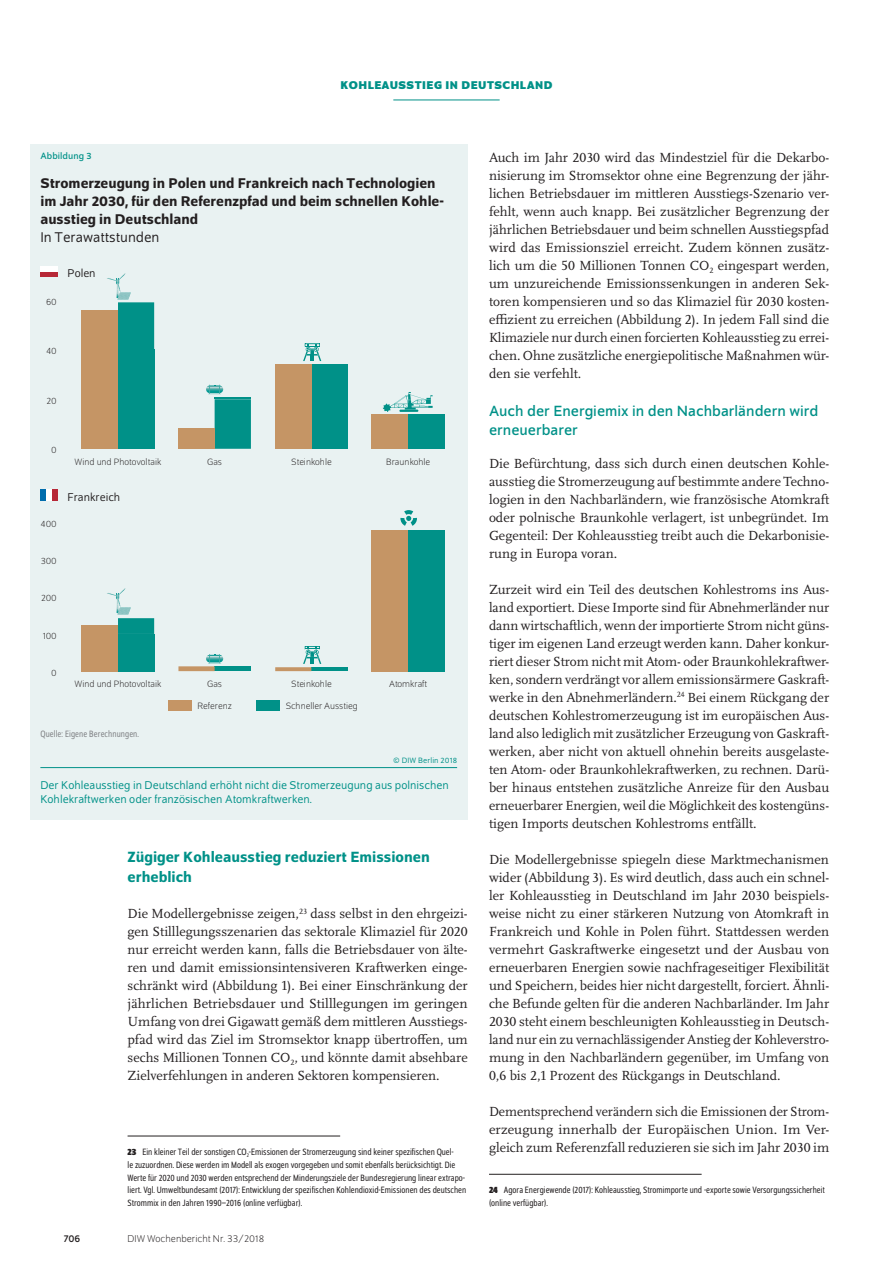
<style>
.page{position:relative;width:893px;height:1263px;background:#fff}
.page>*{position:absolute;margin:0;border:0;box-sizing:border-box;transform-origin:0 0}
.t1{font:15.75px/19.5px "Schumpeter";color:#009188}
.t2{font:500 15.75px/19.5px "Schumpeter";color:#009188}
.t3{font:500 15px/18px "Schumpeter";color:#231f20}
.t4{font:15px "Schumpeter Blond";color:#231f20}
.t5{font:13.8px/18px "Scala Pro";color:#231f20;text-align:justify}
.t6{font:12px/13.5px "Schumpeter Blond";color:#009188}
.t7{font:700 12px "Schumpeter";color:#009188}
.t8{font:12px "Schumpeter Blond";color:#231f20}
.t9{font:300 10.5px "Schumpeter";color:#231f20}
.t10{font:10.5px "Schumpeter";color:#231f20}
.t11{font:semi-condensed 9.75px/12.8px "Schumpeter Blond";color:#231f20}
.t12{font:300 9.75px "Schumpeter";color:#231f20}
.t13{font:semi-condensed 9.75px "Schumpeter Blond";letter-spacing:.01em;color:#808285}
.t14{font:9.75px "Schumpeter";letter-spacing:.01em;color:#009188}
.t15{font:8.25px "Schumpeter Blond";letter-spacing:.01em;color:#009188}
.s1{font-family:"Schumpeter";font-weight:700}
</style>
<div class="page">
<hr style="left:393px;top:100px;width:107px;height:1px;background:#009188">
<hr style="left:489px;top:1174px;width:213px;height:1px;background:#231f20">
<hr style="left:128px;top:1135px;width:212px;height:1px;background:#231f20">
<div style="left:30px;top:144px;width:438px;height:676px;background:#e9f2f2"></div>
<div style="left:118px;top:399px;width:36px;height:50px;background:#009188"></div>
<div style="left:118px;top:350px;width:36px;height:49px;background:#009188"></div>
<div style="left:311px;top:364px;width:37px;height:35px;background:#009188"></div>
<div style="left:311px;top:399px;width:37px;height:50px;background:#009188"></div>
<div style="left:408px;top:414px;width:36px;height:35px;background:#009188"></div>
<div style="left:178px;top:428px;width:37px;height:21px;background:#c59565"></div>
<div style="left:275px;top:364px;width:36px;height:35px;background:#c59565"></div>
<div style="left:275px;top:399px;width:36px;height:50px;background:#c59565"></div>
<div style="left:372px;top:414px;width:36px;height:35px;background:#c59565"></div>
<div style="left:118px;top:634px;width:36px;height:37px;background:#009188"></div>
<div style="left:215px;top:666px;width:36px;height:5px;background:#009188"></div>
<hr style="left:311px;top:667px;width:37px;height:4px;background:#009188">
<div style="left:408px;top:530px;width:36px;height:29px;background:#009188"></div>
<div style="left:408px;top:634px;width:36px;height:37px;background:#009188"></div>
<div style="left:408px;top:559px;width:36px;height:38px;background:#009188"></div>
<div style="left:408px;top:597px;width:36px;height:37px;background:#009188"></div>
<div style="left:82px;top:626px;width:36px;height:8px;background:#c59565"></div>
<div style="left:82px;top:634px;width:36px;height:37px;background:#c59565"></div>
<div style="left:372px;top:597px;width:36px;height:37px;background:#c59565"></div>
<div style="left:372px;top:559px;width:36px;height:38px;background:#c59565"></div>
<div style="left:372px;top:530px;width:36px;height:29px;background:#c59565"></div>
<div style="left:372px;top:634px;width:36px;height:37px;background:#c59565"></div>
<div style="left:168px;top:700px;width:24px;height:10px;background:#c59565"></div>
<div style="left:256px;top:700px;width:24px;height:10px;background:#009188"></div>
<div style="left:46px;top:489px;width:6px;height:12px;background:#fff"></div>
<div style="left:41px;top:489px;width:5px;height:12px;background:#006dad"></div>
<div style="left:52px;top:489px;width:6px;height:12px;background:#b72837"></div>
<div style="left:41px;top:271px;width:17px;height:6px;background:#b72837"></div>
<div style="left:41px;top:266px;width:17px;height:5px;background:#fff"></div>
<div style="left:82px;top:399px;width:36px;height:50px;background:#c59565"></div>
<div style="left:82px;top:350px;width:36px;height:49px;background:#c59565"></div>
<div style="left:82px;top:310px;width:36px;height:40px;background:#c59565"></div>
<svg style="left:107px;top:273px;width:47px;height:77px"></svg>
<svg style="left:107px;top:588px;width:47px;height:46px"></svg>
<svg style="left:206px;top:385px;width:45px;height:64px"></svg>
<svg style="left:178px;top:654px;width:45px;height:17px"></svg>
<svg style="left:303px;top:343px;width:18px;height:18px"></svg>
<svg style="left:275px;top:646px;width:46px;height:25px"></svg>
<svg style="left:383px;top:392px;width:50px;height:20px"></svg>
<svg style="left:400px;top:510px;width:17px;height:16px"></svg>
<hr style="left:40px;top:767px;width:417px;height:1px;background:#009188">
<p class="t7" style="left:340px;top:79px;width:18px">KOHLEAUSSTIEG</p>
<p class="t7" style="left:445px;top:79px;width:35px">IN DEUTSCHLAND</p>
<p class="t14" style="left:40px;top:151px;width:53px">Abbildung 3</p>
<p class="t3" style="left:40px;top:174px;width:404px">Stromerzeugung in Polen und Frankreich nach Technologien im Jahr 2030, für den Referenzpfad und beim schnellen Kohle&shy;ausstieg in Deutschland</p>
<p class="t4" style="left:40px;top:230px;width:121px">In Terawattstunden</p>
<p class="t12" style="left:46px;top:297px;width:12px">60</p>
<p class="t8" style="left:68px;top:268px;width:30px">Polen</p>
<p class="t12" style="left:46px;top:346px;width:12px">40</p>
<p class="t12" style="left:47px;top:396px;width:12px">20</p>
<p class="t12" style="left:51px;top:446px;width:7px">0</p>
<p class="t12" style="left:41px;top:519px;width:18px">400</p>
<p class="t12" style="left:41px;top:556px;width:18px">300</p>
<p class="t12" style="left:41px;top:594px;width:17px">200</p>
<p class="t12" style="left:75px;top:457px;width:88px">Wind und Photovoltaik</p>
<p class="t12" style="left:207px;top:457px;width:16px">Gas</p>
<p class="t12" style="left:291px;top:457px;width:42px">Steinkohle</p>
<p class="t12" style="left:386px;top:457px;width:46px">Braunkohle</p>
<p class="t8" style="left:68px;top:491px;width:54px">Frankreich</p>
<p class="t12" style="left:43px;top:631px;width:15px">100</p>
<p class="t12" style="left:51px;top:668px;width:7px">0</p>
<p class="t12" style="left:75px;top:679px;width:88px">Wind und Photovoltaik</p>
<p class="t12" style="left:207px;top:679px;width:16px">Gas</p>
<p class="t12" style="left:291px;top:679px;width:42px">Steinkohle</p>
<p class="t12" style="left:389px;top:679px;width:40px">Atomkraft</p>
<p class="t12" style="left:198px;top:701px;width:36px">Referenz</p>
<p class="t12" style="left:286px;top:701px;width:73px">Schneller Ausstieg</p>
<p class="t13" style="left:40px;top:729px;width:100px">Quelle: Eigene Berechnungen.</p>
<p class="t15" style="left:393px;top:756px;width:65px">© DIW Berlin 2018</p>
<p class="t6" style="left:40px;top:779px;width:410px">Der Kohleausstieg in Deutschland erhöht nicht die Stromerzeugung aus polnischen<br>Kohlekraftwerken oder französischen Atomkraftwerken.</p>
<p class="t2" style="left:128px;top:847px;width:304px">Zügiger Kohleausstieg reduziert Emissionen erheblich</p>
<p class="t5" style="left:128px;top:904px;width:342px">Die Modellergebnisse zeigen,<sup>23</sup> dass selbst in den ehrgeizi&shy;gen Stilllegungsszenarien das sektorale Klimaziel für 2020 nur erreicht werden kann, falls die Betriebsdauer von älte&shy;ren und damit emissionsintensiveren Kraftwerken einge&shy;schränkt wird (Abbildung 1). Bei einer Einschränkung der jährlichen Betriebsdauer und Stilllegungen im geringen Umfang von drei Gigawatt gemäß dem mittleren Ausstiegs&shy;pfad wird das Ziel im Stromsektor knapp übertroffen, um sechs Millionen Tonnen CO<sub>2</sub>, und könnte damit absehbare Zielverfehlungen in anderen Sektoren kompensieren.</p>
<p class="t11" style="left:128px;top:1146px;width:340px"><span class="s1">23</span> Ein kleiner Teil der sonstigen CO<sub>2</sub>-Emissionen der Stromerzeugung sind keiner spezifischen Quel-<br>le zuzuordnen. Diese werden im Modell als exogen vorgegeben und somit ebenfalls berücksichtigt. Die Werte für 2020 und 2030 werden entsprechend der Minderungsziele der Bundesregierung linear extrapo&shy;liert. Vgl. Umweltbundesamt (2017): Entwicklung der spezifischen Kohlendioxid-Emissionen des deutschen Strommix in den Jahren 1990–2016 (online verfügbar).</p>
<p class="t10" style="left:64px;top:1233px;width:18px">706</p>
<p class="t9" style="left:128px;top:1234px;width:138px">DIW Wochenbericht Nr. 33/2018</p>
<p class="t5" style="left:489px;top:148px;width:342px">Auch im Jahr 2030 wird das Mindestziel für die Dekarbo&shy;nisierung im Stromsektor ohne eine Begrenzung der jähr&shy;lichen Betriebsdauer im mittleren Ausstiegs-Szenario ver&shy;fehlt, wenn auch knapp. Bei zusätzlicher Begrenzung der jährlichen Betriebsdauer und beim schnellen Ausstiegspfad wird das Emissionsziel erreicht. Zudem können zusätz&shy;lich um die 50 Millionen Tonnen CO<sub>2</sub> eingespart werden, um unzureichende Emissionssenkungen in anderen Sek&shy;toren kompensieren und so das Klimaziel für 2030 kosten&shy;effizient zu erreichen (Abbildung 2). In jedem Fall sind die Klimaziele nur durch einen forcierten Kohleausstieg zu errei&shy;chen. Ohne zusätzliche energiepolitische Maßnahmen wür&shy;den sie verfehlt.</p>
<p class="t1" style="left:489px;top:401px;width:331px">Auch der Energiemix in den Nachbarländern wird erneuerbarer</p>
<p class="t5" style="left:489px;top:454px;width:342px">Die Befürchtung, dass sich durch einen deutschen Kohle&shy;ausstieg die Stromerzeugung auf bestimmte andere Techno&shy;logien in den Nachbarländern, wie französische Atomkraft oder polnische Braunkohle verlagert, ist unbegründet. Im Gegenteil: Der Kohleausstieg treibt auch die Dekarbonisie&shy;rung in Europa voran.</p>
<p class="t5" style="left:489px;top:580px;width:342px">Zurzeit wird ein Teil des deutschen Kohlestroms ins Aus&shy;land exportiert. Diese Importe sind für Abnehmerländer nur dann wirtschaftlich, wenn der importierte Strom nicht güns&shy;tiger im eigenen Land erzeugt werden kann. Daher konkur&shy;riert dieser Strom nicht mit Atom- oder Braunkohlekraftwer&shy;ken, sondern verdrängt vor allem emissionsärmere Gaskraft&shy;werke in den Abnehmerländern.<sup>24</sup> Bei einem Rückgang der deutschen Kohlestromerzeugung ist im europäischen Aus&shy;land also lediglich mit zusätzlicher Erzeugung von Gaskraft&shy;werken, aber nicht von aktuell ohnehin bereits ausgelaste&shy;ten Atom- oder Braunkohlekraftwerken, zu rechnen. Darü&shy;ber hinaus entstehen zusätzliche Anreize für den Ausbau erneuerbarer Energien, weil die Möglichkeit des kostengüns&shy;tigen Imports deutschen Kohlestroms entfällt.</p>
<p class="t5" style="left:489px;top:850px;width:342px">Die Modellergebnisse spiegeln diese Marktmechanismen wider (Abbildung 3). Es wird deutlich, dass auch ein schnel&shy;ler Kohleausstieg in Deutschland im Jahr 2030 beispiels&shy;weise nicht zu einer stärkeren Nutzung von Atomkraft in Frankreich und Kohle in Polen führt. Stattdessen werden vermehrt Gaskraftwerke eingesetzt und der Ausbau von erneuerbaren Energien sowie nachfrageseitiger Flexibilität und Speichern, beides hier nicht dargestellt, forciert. Ähnli&shy;che Befunde gelten für die anderen Nachbarländer. Im Jahr 2030 steht einem beschleunigten Kohleausstieg in Deutsch&shy;land nur ein zu vernachlässigender Anstieg der Kohleverstro&shy;mung in den Nachbarländern gegenüber, im Umfang von 0,6 bis 2,1 Prozent des Rückgangs in Deutschland.</p>
<p class="t5" style="left:489px;top:1102px;width:342px">Dementsprechend verändern sich die Emissionen der Strom&shy;erzeugung innerhalb der Europäischen Union. Im Ver&shy;gleich zum Referenzfall reduzieren sie sich im Jahr 2030 im</p>
<p class="t11" style="left:489px;top:1184px;width:337px"><span class="s1">24</span> Agora Energiewende (2017): Kohleausstieg, Stromimporte und -exporte sowie Versorgungssicherheit (online verfügbar).</p>
</div>
